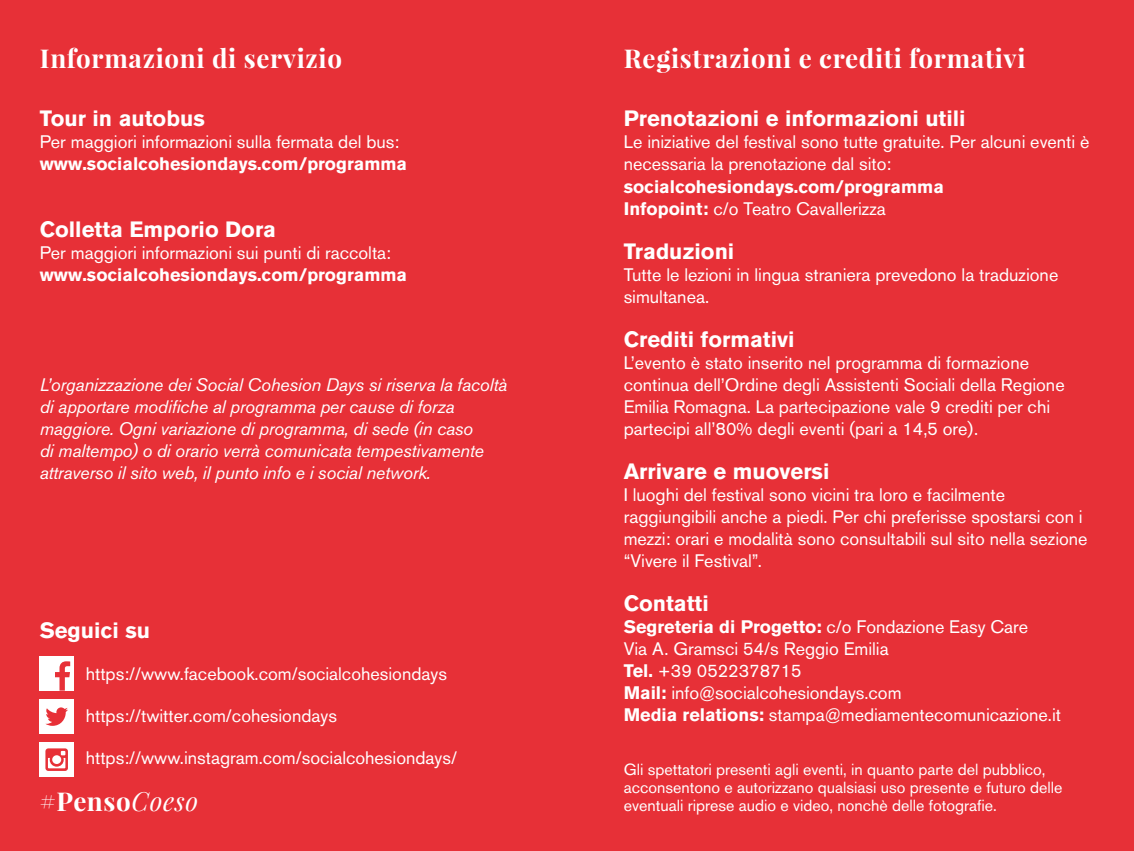
<style>
.page{position:relative;width:1134px;height:851px;background:#fff}
.page>*{position:absolute;margin:0;border:0;box-sizing:border-box;transform-origin:0 0}
.t1{font:700 26px "Playfair Display";letter-spacing:.025em;color:#fff}
.t2{font:700 22px "Akzidenz Grotesk BQ";color:#fff}
.t3{font:18px/22px "Akzidenz Grotesk BQ";color:#fff}
.t4{font:italic 18px/22px "Akzidenz Grotesk BQ";letter-spacing:-.01em;color:#fff}
.t5{font:700 18px/22px "Akzidenz Grotesk BQ";color:#fff}
.t6{font:16px/18px "Akzidenz Grotesk BQ";color:#fff}
.s1{font-weight:400}
.s2{font-weight:700}
.s3{font-weight:400;font-style:italic}
</style>
<div class="page">
<div style="left:0;top:0;width:1134px;height:850px;background:#e73037"></div>
<div style="left:40px;top:656px;width:34px;height:34px;background:#fff"></div>
<svg style="left:55px;top:661px;width:15px;height:29px"></svg>
<div style="left:40px;top:699px;width:34px;height:34px;background:#fff"></div>
<svg style="left:45px;top:707px;width:23px;height:18px"></svg>
<div style="left:40px;top:742px;width:34px;height:34px;background:#fff"></div>
<svg style="left:45px;top:748px;width:23px;height:22px"></svg>
<h1 class="t1" style="left:40px;top:42px;width:304px">Informazioni di servizio</h1>
<h1 class="t1" style="left:624px;top:42px;width:403px">Registrazioni e crediti formativi</h1>
<p class="t2" style="left:624px;top:106px;width:343px">Prenotazioni e informazioni utili</p>
<p class="t3" style="left:624px;top:131px;width:467px">Le iniziative del festival sono tutte gratuite. Per alcuni eventi è necessaria la prenotazione dal sito:</p>
<p class="t5" style="left:624px;top:175px;width:322px">socialcohesiondays.com/programma<br>Infopoint: <span class="s1">c/o Teatro Cavallerizza</span></p>
<p class="t2" style="left:624px;top:238px;width:112px">Traduzioni</p>
<p class="t3" style="left:624px;top:263px;width:436px">Tutte le lezioni in lingua straniera prevedono la traduzione simultanea.</p>
<p class="t2" style="left:624px;top:326px;width:172px">Crediti formativi</p>
<p class="t3" style="left:624px;top:351px;width:442px">L’evento è stato inserito nel programma di formazione continua dell’Ordine degli Assistenti Sociali della Regione Emilia Romagna. La partecipazione vale 9 crediti per chi partecipi all’80% degli eventi (pari a 14,5 ore).</p>
<p class="t2" style="left:624px;top:458px;width:207px">Arrivare e muoversi</p>
<p class="t3" style="left:624px;top:483px;width:465px">I luoghi del festival sono vicini tra loro e facilmente raggiungibili anche a piedi. Per chi preferisse spostarsi con i mezzi: orari e modalità sono consultabili sul sito nella sezione “Vivere il Festival”.</p>
<p class="t2" style="left:624px;top:590px;width:87px">Contatti</p>
<p class="t3" style="left:624px;top:615px;width:439px"><span class="s2">Segreteria di Progetto:</span> c/o Fondazione Easy Care<br>Via A. Gramsci 54/s Reggio Emilia<br><span class="s2">Tel.</span> +39 0522378715<br><span class="s2">Mail:</span> info@socialcohesiondays.com<br><span class="s2">Media relations:</span> stampa@mediamentecomunicazione.it</p>
<p class="t2" style="left:40px;top:106px;width:167px">Tour in autobus</p>
<p class="t3" style="left:40px;top:131px;width:361px">Per maggiori informazioni sulla fermata del bus:</p>
<p class="t5" style="left:40px;top:153px;width:369px">www.socialcohesiondays.com/programma</p>
<p class="t2" style="left:40px;top:216px;width:238px">Colletta Emporio Dora</p>
<p class="t3" style="left:40px;top:241px;width:353px">Per maggiori informazioni sui punti di raccolta:</p>
<p class="t5" style="left:40px;top:263px;width:369px">www.socialcohesiondays.com/programma</p>
<p class="t4" style="left:40px;top:373px;width:469px">L’organizzazione dei Social Cohesion Days si riserva la facoltà di apportare modifiche al programma per cause di forza maggiore. Ogni variazione di programma, di sede (in caso<br>di maltempo) o di orario verrà comunicata tempestivamente attraverso il sito web, il punto info e i social network.</p>
<p class="t2" style="left:40px;top:617px;width:112px">Seguici su</p>
<p class="t3" style="left:86px;top:662px;width:363px">https://www.facebook.com/socialcohesiondays</p>
<p class="t3" style="left:86px;top:704px;width:253px">https://twitter.com/cohesiondays</p>
<p class="t3" style="left:86px;top:746px;width:373px">https://www.instagram.com/socialcohesiondays/</p>
<p class="t6" style="left:624px;top:760px;width:440px">Gli spettatori presenti agli eventi, in quanto parte del pubblico, acconsentono e autorizzano qualsiasi uso presente e futuro delle</p>
<h1 class="t1" style="left:40px;top:785px;width:160px">#Penso<span class="s3">Coeso</span></h1>
<p class="t6" style="left:624px;top:796px;width:375px">eventuali riprese audio e video, nonchè delle fotografie.</p>
</div>
